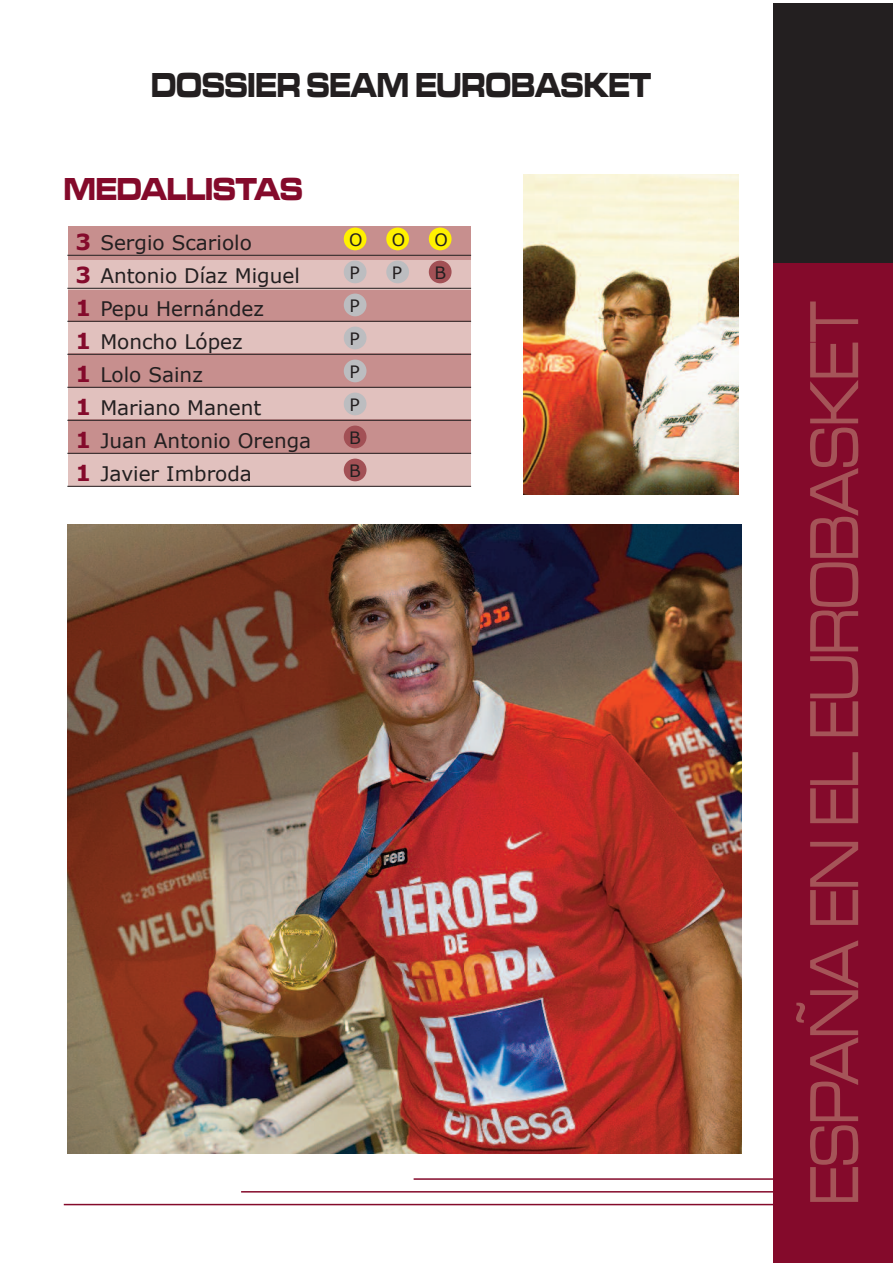
<style>
.page{position:relative;width:893px;height:1263px;background:#fff}
.page>*{position:absolute;margin:0;border:0;box-sizing:border-box;transform-origin:0 0}
.t1{font:72px "Microgramma D Medi Exte";color:#a55458;scale:.74 1}
.t2{font:36px "Microgramma D Bold Exte";color:#231f20;scale:.73 1}
.t3{font:33px "Microgramma D Bold Exte";color:#840a2b;scale:.79 1}
.t4{font:20.1px/33px "Verdana";color:#231f20}
.t5{font:17.1px "Verdana";color:#231f20}
.s1{font-weight:700;font-size:22.05px;color:#840a2b}
</style>
<div class="page">
<div style="left:773px;top:3px;width:120px;height:1260px;background:#231f20"></div>
<div style="left:773px;top:263px;width:120px;height:1000px;background:#840a2b"></div>
<hr style="left:64px;top:1204px;width:723px;height:1px;background:#840a2b">
<hr style="left:241px;top:1191px;width:546px;height:1px;background:#840a2b">
<hr style="left:414px;top:1178px;width:373px;height:2px;background:#840a2b">
<img style="left:524px;top:174px;width:214px;height:320px">
<img style="left:67px;top:525px;width:674px;height:628px">
<div style="left:68px;top:259px;width:403px;height:227px;background:#e1c1be"></div>
<div style="left:68px;top:291px;width:403px;height:31px;background:#c78f8e"></div>
<div style="left:68px;top:226px;width:403px;height:34px;background:#c78f8e"></div>
<div style="left:68px;top:353px;width:403px;height:34px;background:#c78f8e"></div>
<div style="left:68px;top:419px;width:403px;height:34px;background:#c78f8e"></div>
<hr style="left:67px;top:255px;width:404px;height:1px;background:#231f20">
<hr style="left:67px;top:288px;width:404px;height:1px;background:#231f20">
<hr style="left:67px;top:321px;width:404px;height:1px;background:#231f20">
<hr style="left:67px;top:354px;width:404px;height:1px;background:#231f20">
<hr style="left:67px;top:387px;width:404px;height:1px;background:#231f20">
<hr style="left:67px;top:420px;width:404px;height:1px;background:#231f20">
<hr style="left:67px;top:453px;width:404px;height:1px;background:#231f20">
<hr style="left:67px;top:486px;width:404px;height:1px;background:#231f20">
<div style="left:344px;top:459px;width:22px;height:22px;background:#a25055;border-radius:50%"></div>
<div style="left:344px;top:426px;width:22px;height:22px;background:#a25055;border-radius:50%"></div>
<div style="left:344px;top:393px;width:22px;height:22px;background:#bcbdc0;border-radius:50%"></div>
<div style="left:344px;top:228px;width:22px;height:22px;background:#fff101;border-radius:50%"></div>
<div style="left:386px;top:228px;width:23px;height:22px;background:#fff101;border-radius:50%"></div>
<div style="left:429px;top:228px;width:23px;height:22px;background:#fff101;border-radius:50%"></div>
<div style="left:344px;top:360px;width:22px;height:22px;background:#bcbdc0;border-radius:50%"></div>
<div style="left:344px;top:327px;width:22px;height:22px;background:#bcbdc0;border-radius:50%"></div>
<div style="left:344px;top:294px;width:22px;height:22px;background:#bcbdc0;border-radius:50%"></div>
<div style="left:344px;top:261px;width:22px;height:22px;background:#bcbdc0;border-radius:50%"></div>
<div style="left:386px;top:261px;width:23px;height:22px;background:#bcbdc0;border-radius:50%"></div>
<div style="left:429px;top:261px;width:23px;height:22px;background:#a25055;border-radius:50%"></div>
<h2 class="t2" style="left:151px;top:64px;width:686px">DOSSIER SEAM EUROBASKET</h2>
<h3 class="t3" style="left:64px;top:169px;width:304px">MEDALLISTAS</h3>
<p class="t4" style="left:76px;top:226px;width:237px"><span class="s1">3</span> Sergio Scariolo<br><span class="s1">3</span> Antonio Díaz Miguel<br><span class="s1">1</span> Pepu Hernández<br><span class="s1">1</span> Moncho López<br><span class="s1">1</span> Lolo Sainz<br><span class="s1">1</span> Mariano Manent<br><span class="s1">1</span> Juan Antonio Orenga<br><span class="s1">1</span> Javier Imbroda</p>
<p class="t5" style="left:349px;top:229px;width:15px">O</p>
<p class="t5" style="left:392px;top:229px;width:15px">O</p>
<p class="t5" style="left:434px;top:229px;width:15px">O</p>
<p class="t5" style="left:349px;top:262px;width:12px">P</p>
<p class="t5" style="left:392px;top:262px;width:12px">P</p>
<p class="t5" style="left:434px;top:262px;width:13px">B</p>
<p class="t5" style="left:349px;top:295px;width:12px">P</p>
<p class="t5" style="left:349px;top:328px;width:12px">P</p>
<p class="t5" style="left:349px;top:361px;width:12px">P</p>
<p class="t5" style="left:349px;top:394px;width:12px">P</p>
<p class="t5" style="left:349px;top:427px;width:13px">B</p>
<p class="t5" style="left:349px;top:460px;width:13px">B</p>
<h1 class="t1" style="left:791px;top:1204px;width:1222px;rotate:-90deg">ESPAÑA EN EL EUROBASKET</h1>
</div>
